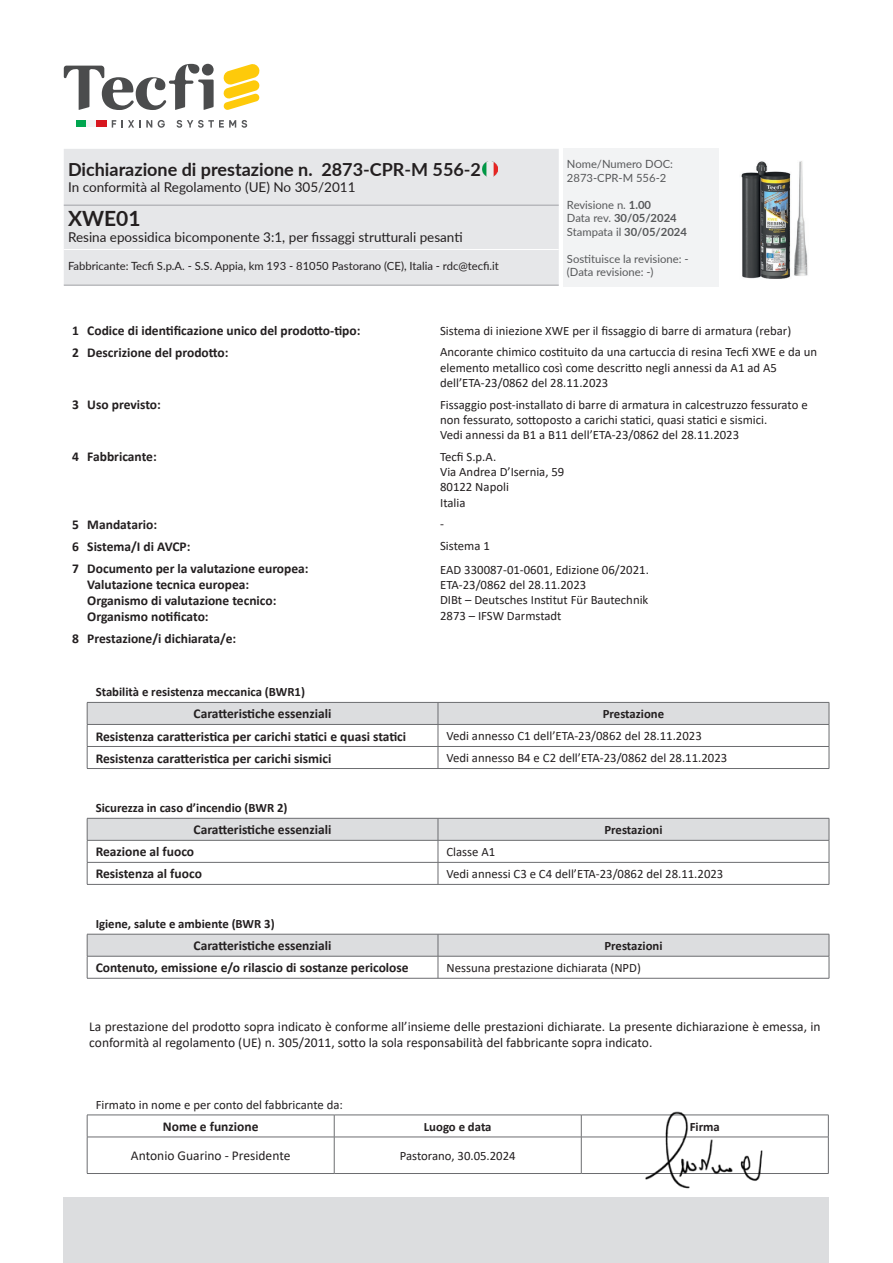
<style>
.page{position:relative;width:893px;height:1263px;background:#fff}
.page>*{position:absolute;margin:0;border:0;box-sizing:border-box;transform-origin:0 0}
.t1{font:700 21px "Lato";color:#231f20}
.t2{font:700 18px "Lato";color:#231f20}
.t3{font:700 13.5px/16.2px "Calibri";color:#231f20}
.t4{font:13.5px/16.2px "Calibri";color:#231f20}
.t5{font:13.5px "Lato";color:#231f20}
.t6{font:12.75px/15.3px "Calibri";color:#231f20}
.t7{font:700 12.75px "Calibri";color:#231f20}
.t8{font:11.25px/13.5px "Lato";color:#57585a}
.t9{font:11.25px "Lato";color:#231f20}
.s1{font-weight:700}
</style>
<div class="page">
<div style="left:76px;top:121px;width:10px;height:6px;background:#00a54f"></div>
<div style="left:86px;top:121px;width:10px;height:6px;background:#f2f3f4"></div>
<div style="left:96px;top:121px;width:10px;height:6px;background:#d7171f"></div>
<svg style="left:112px;top:120px;width:40px;height:8px"></svg>
<svg style="left:158px;top:120px;width:7px;height:8px"></svg>
<svg style="left:177px;top:120px;width:70px;height:8px"></svg>
<svg style="left:223px;top:64px;width:37px;height:46px"></svg>
<svg style="left:64px;top:64px;width:150px;height:46px"></svg>
<div style="left:64px;top:1197px;width:765px;height:66px;background:#dcdddf"></div>
<img style="left:741px;top:161px;width:67px;height:118px">
<div style="left:64px;top:149px;width:495px;height:136px;background:#e6e7e9"></div>
<hr style="left:64px;top:249px;width:495px;height:1px;background:#fff">
<hr style="left:64px;top:205px;width:495px;height:1px;background:#a8a9ad">
<hr style="left:64px;top:285px;width:495px;height:1px;background:#a8a9ad">
<div style="left:563px;top:149px;width:155px;height:138px;background:#f2f3f4"></div>
<img style="left:482px;top:162px;width:15px;height:15px">
<hr style="left:87px;top:768px;width:351px;height:1px;background:#6c6d70">
<hr style="left:438px;top:768px;width:391px;height:1px;background:#6c6d70">
<svg style="left:86px;top:701px;width:744px;height:67px"></svg>
<hr style="left:87px;top:884px;width:351px;height:1px;background:#6c6d70">
<hr style="left:438px;top:884px;width:391px;height:1px;background:#6c6d70">
<svg style="left:86px;top:817px;width:744px;height:67px"></svg>
<hr style="left:87px;top:978px;width:351px;height:1px;background:#6c6d70">
<hr style="left:438px;top:978px;width:391px;height:1px;background:#6c6d70">
<svg style="left:86px;top:933px;width:744px;height:45px"></svg>
<hr style="left:334px;top:1137px;width:1px;height:36px;background:#6c6d70">
<hr style="left:581px;top:1137px;width:1px;height:36px;background:#6c6d70">
<hr style="left:87px;top:1137px;width:247px;height:1px;background:#6c6d70">
<hr style="left:334px;top:1137px;width:247px;height:1px;background:#6c6d70">
<hr style="left:581px;top:1137px;width:247px;height:1px;background:#6c6d70">
<hr style="left:87px;top:1173px;width:247px;height:1px;background:#6c6d70">
<hr style="left:334px;top:1173px;width:247px;height:1px;background:#6c6d70">
<hr style="left:581px;top:1173px;width:247px;height:1px;background:#6c6d70">
<hr style="left:87px;top:1137px;width:1px;height:36px;background:#6c6d70">
<svg style="left:86px;top:1114px;width:743px;height:23px"></svg>
<hr style="left:828px;top:1137px;width:1px;height:36px;background:#6c6d70">
<img style="left:642px;top:1111px;width:121px;height:78px">
<h2 class="t2" style="left:68px;top:156px;width:414px">Dichiarazione di prestazione n. 2873-CPR-M 556-2</h2>
<p class="t5" style="left:68px;top:178px;width:289px">In conformità al Regolamento (UE) No 305/2011</p>
<h1 class="t1" style="left:68px;top:203px;width:74px">XWE01</h1>
<p class="t5" style="left:68px;top:227px;width:396px">Resina epossidica bicomponente 3:1, per fissaggi strutturali pesanti</p>
<p class="t9" style="left:68px;top:258px;width:432px">Fabbricante: Tecfi S.p.A. - S.S. Appia, km 193 - 81050 Pastorano (CE), Italia - rdc@tecfi.it</p>
<p class="t8" style="left:567px;top:157px;width:108px">Nome/Numero DOC:<br>2873-CPR-M 556-2</p>
<p class="t8" style="left:567px;top:198px;width:121px">Revisione n. <span class="s1">1.00<br></span>Data rev. <span class="s1">30/05/2024<br></span>Stampata il <span class="s1">30/05/2024</span></p>
<p class="t8" style="left:567px;top:252px;width:123px">Sostituisce la revisione: - (Data revisione: -)</p>
<p class="t3" style="left:72px;top:322px;width:290px">1 Codice di identificazione unico del prodotto-tipo:</p>
<p class="t6" style="left:440px;top:322px;width:353px">Sistema di iniezione XWE per il fissaggio di barre di armatura (rebar)</p>
<p class="t3" style="left:72px;top:344px;width:158px">2 Descrizione del prodotto:</p>
<p class="t6" style="left:440px;top:344px;width:379px">Ancorante chimico costituito da una cartuccia di resina Tecfi XWE e da un elemento metallico così come descritto negli annessi da A1 ad A5 dell’ETA-23/0862 del 28.11.2023</p>
<p class="t3" style="left:72px;top:396px;width:90px">3 Uso previsto:</p>
<p class="t6" style="left:440px;top:396px;width:369px">Fissaggio post-installato di barre di armatura in calcestruzzo fessurato e non fessurato, sottoposto a carichi statici, quasi statici e sismici.<br>Vedi annessi da B1 a B11 dell’ETA-23/0862 del 28.11.2023</p>
<p class="t3" style="left:72px;top:448px;width:86px">4 Fabbricante:</p>
<p class="t6" style="left:440px;top:448px;width:126px">Tecfi S.p.A.<br>Via Andrea D’Isernia, 59<br>80122 Napoli<br>Italia</p>
<p class="t3" style="left:72px;top:516px;width:86px">5 Mandatario:</p>
<p class="t6" style="left:440px;top:516px;width:5px">-</p>
<p class="t3" style="left:72px;top:538px;width:120px">6 Sistema/I di AVCP:</p>
<p class="t6" style="left:440px;top:538px;width:51px">Sistema 1</p>
<p class="t3" style="left:87px;top:560px;width:223px;text-indent:-15px">7 Documento per la valutazione europea:<br>Valutazione tecnica europea:<br>Organismo di valutazione tecnico:<br>Organismo notificato:</p>
<p class="t6" style="left:440px;top:561px;width:210px">EAD 330087-01-0601, Edizione 06/2021.<br>ETA-23/0862 del 28.11.2023<br>DIBt – Deutsches Institut Für Bautechnik<br>2873 – IFSW Darmstadt</p>
<p class="t3" style="left:72px;top:630px;width:165px">8 Prestazione/i dichiarata/e:</p>
<p class="t7" style="left:96px;top:683px;width:211px">Stabilità e resistenza meccanica (BWR1)</p>
<p class="t3" style="left:194px;top:706px;width:139px">Caratteristiche essenziali</p>
<p class="t7" style="left:603px;top:705px;width:63px">Prestazione</p>
<p class="t3" style="left:96px;top:728px;width:312px">Resistenza caratteristica per carichi statici e quasi statici</p>
<p class="t6" style="left:446px;top:728px;width:257px">Vedi annesso C1 dell’ETA-23/0862 del 28.11.2023</p>
<p class="t3" style="left:96px;top:750px;width:237px">Resistenza caratteristica per carichi sismici</p>
<p class="t6" style="left:446px;top:750px;width:282px">Vedi annesso B4 e C2 dell’ETA-23/0862 del 28.11.2023</p>
<p class="t7" style="left:96px;top:799px;width:193px">Sicurezza in caso d’incendio (BWR 2)</p>
<p class="t3" style="left:194px;top:822px;width:139px">Caratteristiche essenziali</p>
<p class="t7" style="left:604px;top:821px;width:60px">Prestazioni</p>
<p class="t3" style="left:96px;top:844px;width:100px">Reazione al fuoco</p>
<p class="t6" style="left:446px;top:844px;width:50px">Classe A1</p>
<p class="t3" style="left:96px;top:866px;width:108px">Resistenza al fuoco</p>
<p class="t6" style="left:446px;top:866px;width:278px">Vedi annessi C3 e C4 dell’ETA-23/0862 del 28.11.2023</p>
<p class="t7" style="left:96px;top:915px;width:180px">Igiene, salute e ambiente (BWR 3)</p>
<p class="t3" style="left:194px;top:937px;width:139px">Caratteristiche essenziali</p>
<p class="t7" style="left:604px;top:937px;width:60px">Prestazioni</p>
<p class="t3" style="left:96px;top:959px;width:315px">Contenuto, emissione e/o rilascio di sostanze pericolose</p>
<p class="t6" style="left:446px;top:960px;width:196px">Nessuna prestazione dichiarata (NPD)</p>
<p class="t4" style="left:89px;top:1018px;width:733px">La prestazione del prodotto sopra indicato è conforme all’insieme delle prestazioni dichiarate. La presente dichiarazione è emessa, in conformità al regolamento (UE) n. 305/2011, sotto la sola responsabilità del fabbricante sopra indicato.</p>
<p class="t6" style="left:96px;top:1096px;width:249px">Firmato in nome e per conto del fabbricante da:</p>
<p class="t3" style="left:163px;top:1118px;width:97px">Nome e funzione</p>
<p class="t7" style="left:424px;top:1117px;width:69px">Luogo e data</p>
<p class="t7" style="left:690px;top:1117px;width:32px">Firma</p>
<p class="t4" style="left:131px;top:1147px;width:161px">Antonio Guarino - Presidente</p>
<p class="t6" style="left:400px;top:1148px;width:117px">Pastorano, 30.05.2024</p>
</div>
